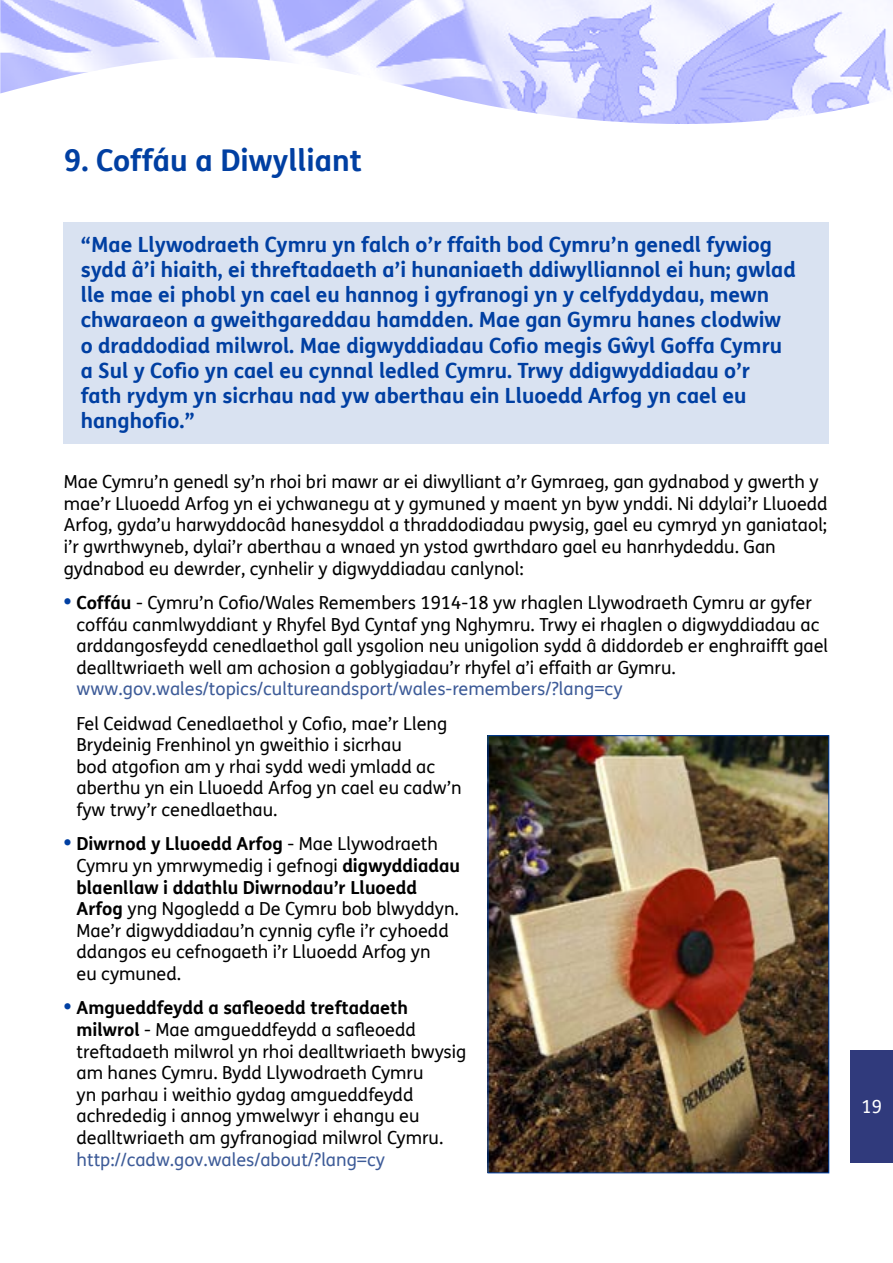
<style>
.page{position:relative;width:893px;height:1263px;background:#fff}
.page>*{position:absolute;margin:0;border:0;box-sizing:border-box;transform-origin:0 0}
.section_head{font:700 30px "FS Me";color:#003fa2}
.quote{font:700 21px/25.2px "FS Me";color:#003fa2}
.Body_text{font:18px/21.6px "FS Me";color:#000}
.indented_body{font:18px/21.6px "FS Me";color:#000}
.t1{font:18px "FS Me";color:#fff}
.s1{font-weight:800;font-size:21px;color:#003fa2}
.s2{font-weight:700}
.s3{color:#3d5b98}
</style>
<div class="page">
<div style="left:850px;top:1050px;width:43px;height:113px;background:#303a7c"></div>
<img style="left:0;top:0;width:893px;height:124px">
<img style="left:490px;top:737px;width:337px;height:434px">
<div style="left:488px;top:735px;width:341px;height:438px;border:1px solid #003fa2"></div>
<div style="left:64px;top:223px;width:765px;height:221px;background:#d9e2f1"></div>
<p class="section_head" style="left:64px;top:137px;width:300px">9. Coffáu a Diwylliant</p>
<p class="quote" style="left:81px;top:231px;width:716px">“Mae Llywodraeth Cymru yn falch o’r ffaith bod Cymru’n genedl fywiog sydd â’i hiaith, ei threftadaeth a’i hunaniaeth ddiwylliannol ei hun; gwlad lle mae ei phobl yn cael eu hannog i gyfranogi yn y celfyddydau, mewn chwaraeon a gweithgareddau hamdden. Mae gan Gymru hanes clodwiw o draddodiad milwrol. Mae digwyddiadau Cofio megis Gŵyl Goffa Cymru a Sul y Cofio yn cael eu cynnal ledled Cymru. Trwy ddigwyddiadau o’r fath rydym yn sicrhau nad yw aberthau ein Lluoedd Arfog yn cael eu hanghofio.”</p>
<p class="Body_text" style="left:64px;top:471px;width:765px">Mae Cymru’n genedl sy’n rhoi bri mawr ar ei diwylliant a’r Gymraeg, gan gydnabod y gwerth y mae’r Lluoedd Arfog yn ei ychwanegu at y gymuned y maent yn byw ynddi. Ni ddylai’r Lluoedd Arfog, gyda’u harwyddocâd hanesyddol a thraddodiadau pwysig, gael eu cymryd yn ganiataol; i’r gwrthwyneb, dylai’r aberthau a wnaed yn ystod gwrthdaro gael eu hanrhydeddu. Gan gydnabod eu dewrder, cynhelir y digwyddiadau canlynol:</p>
<p class="Body_text" style="left:77px;top:591px;width:753px;text-indent:-13px"><span class="s1">•</span> <span class="s2">Coffáu</span> - Cymru’n Cofio/Wales Remembers 1914-18 yw rhaglen Llywodraeth Cymru ar gyfer coffáu canmlwyddiant y Rhyfel Byd Cyntaf yng Nghymru. Trwy ei rhaglen o digwyddiadau ac arddangosfeydd cenedlaethol gall ysgolion neu unigolion sydd â diddordeb er enghraifft gael dealltwriaeth well am achosion a goblygiadau’r rhyfel a’i effaith ar Gymru. <span class="s3">www.gov.wales/topics/cultureandsport/wales-remembers/?lang=cy</span></p>
<p class="indented_body" style="left:77px;top:712px;width:387px">Fel Ceidwad Cenedlaethol y Cofio, mae’r Lleng Brydeinig Frenhinol yn gweithio i sicrhau<br>bod atgofion am y rhai sydd wedi ymladd ac aberthu yn ein Lluoedd Arfog yn cael eu cadw’n fyw trwy’r cenedlaethau.</p>
<p class="Body_text" style="left:77px;top:833px;width:385px;text-indent:-13px"><span class="s1">•</span> <span class="s2">Diwrnod y Lluoedd Arfog</span> - Mae Llywodraeth Cymru yn ymrwymedig i gefnogi <span class="s2">digwyddiadau blaenllaw i ddathlu Diwrnodau’r Lluoedd Arfog</span> yng Ngogledd a De Cymru bob blwyddyn.<br>Mae’r digwyddiadau’n cynnig cyfle i’r cyhoedd ddangos eu cefnogaeth i’r Lluoedd Arfog yn<br>eu cymuned.</p>
<p class="Body_text" style="left:77px;top:997px;width:391px;text-indent:-13px"><span class="s1">•</span> <span class="s2">Amgueddfeydd a safleoedd treftadaeth milwrol</span> - Mae amgueddfeydd a safleoedd treftadaeth milwrol yn rhoi dealltwriaeth bwysig am hanes Cymru. Bydd Llywodraeth Cymru<br>yn parhau i weithio gydag amgueddfeydd achrededig i annog ymwelwyr i ehangu eu dealltwriaeth am gyfranogiad milwrol Cymru. <span class="s3">http://cadw.gov.wales/about/?lang=cy</span></p>
<p class="t1" style="left:861px;top:1095px;width:22px">19</p>
</div>
